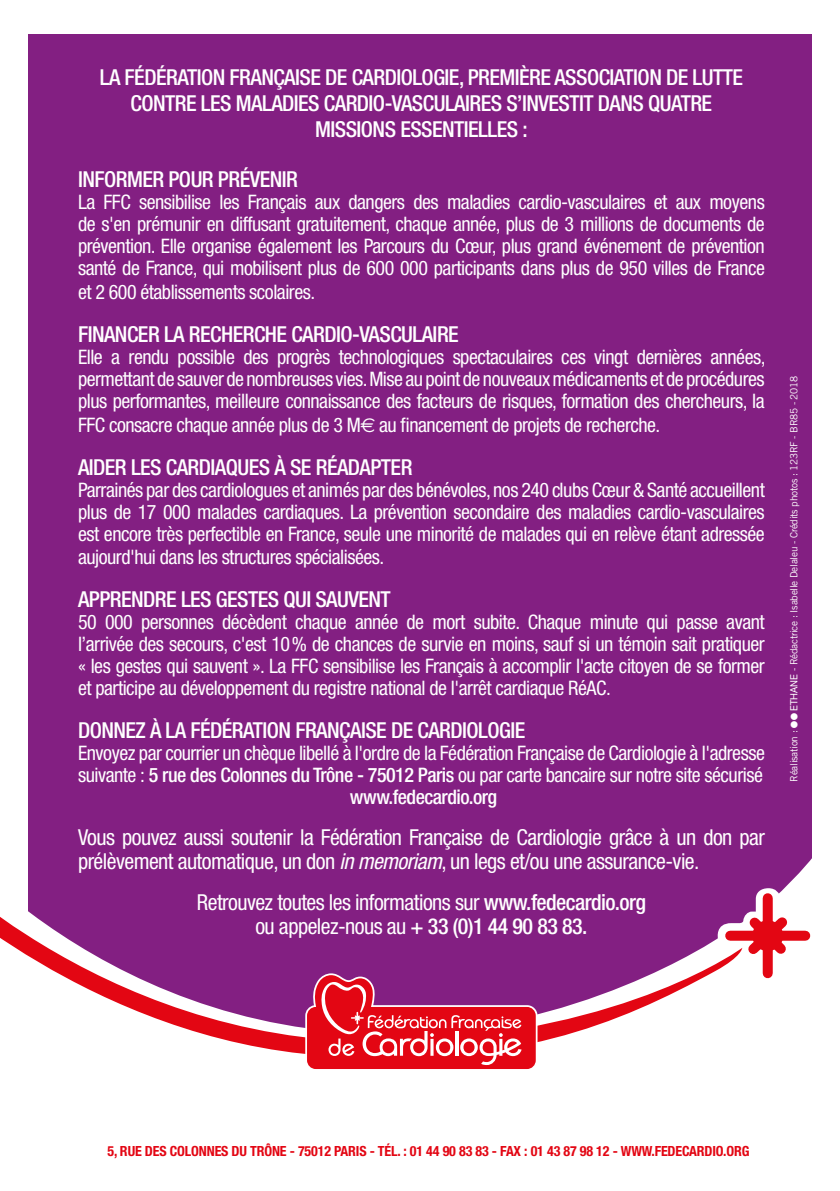
<style>
.page{position:relative;width:840px;height:1191px;background:#fff}
.page>*{position:absolute;margin:0;border:0;box-sizing:border-box;transform-origin:0 0}
.t1{font:500 condensed 22px/26px "Helvetica Neue";letter-spacing:-.025em;color:#fff;text-align:center}
.t2{font:condensed 22px/24px "Helvetica Neue";letter-spacing:-.025em;color:#fff}
.t3{font:condensed 20px/22px "Helvetica Neue";letter-spacing:-.025em;color:#fff;text-align:justify}
.t4{font:700 condensed 14px "Helvetica Neue";letter-spacing:-.01em;color:#e30613}
.t5{font:10px "Trade Gothic LT Std";letter-spacing:-.025em;color:#fff}
.s1{font-family:"Euro Sans";font-stretch:normal}
.s2{font-weight:500}
.s3{font-style:italic}
.s4{font-family:"Helvetica Neue"}
</style>
<div class="page">
<div style="left:28px;top:34px;width:783px;height:1113px;background:#831f82"></div>
<svg style="left:28px;top:814px;width:784px;height:333px;fill:#fff"></svg>
<svg style="left:0;top:855px;width:741px;height:213px"></svg>
<div style="left:729px;top:930px;width:75px;height:10px;background:#e30613"></div>
<div style="left:762px;top:898px;width:10px;height:75px;background:#e30613"></div>
<svg style="left:738px;top:908px;width:57px;height:55px"></svg>
<div style="left:752px;top:920px;width:30px;height:31px;background:#e30613;border-radius:50%"></div>
<svg style="left:305px;top:973px;width:232px;height:97px"></svg>
<p class="t1" style="left:100px;top:64px;width:644px">LA FÉDÉRATION FRANÇAISE DE CARDIOLOGIE, PREMIÈRE ASSOCIATION DE LUTTE<br>CONTRE LES MALADIES CARDIO-VASCULAIRES S’INVESTIT DANS QUATRE<br>MISSIONS ESSENTIELLES :</p>
<p class="t1" style="left:78px;top:166px;width:221px">INFORMER POUR PRÉVENIR</p>
<p class="t3" style="left:78px;top:191px;width:688px">La FFC sensibilise les Français aux dangers des maladies cardio-vasculaires et aux moyens de s'en prémunir en diffusant gratuitement, chaque année, plus de 3 millions de documents de prévention. Elle organise également les Parcours du Cœur, plus grand événement de prévention santé de France, qui mobilisent plus de 600 000 participants dans plus de 950 villes de France</p>
<p class="t3" style="left:78px;top:281px;width:238px">et 2 600 établissements scolaires.</p>
<p class="t1" style="left:78px;top:321px;width:382px">FINANCER LA RECHERCHE CARDIO-VASCULAIRE</p>
<p class="t3" style="left:78px;top:346px;width:688px">Elle a rendu possible des progrès technologiques spectaculaires ces vingt dernières années, permettant de sauver de nombreuses vies. Mise au point de nouveaux médicaments et de procédures plus performantes, meilleure connaissance des facteurs de risques, formation des chercheurs, la</p>
<p class="t3" style="left:78px;top:414px;width:583px">FFC consacre chaque année plus de 3 M<span class="s1">€</span> au financement de projets de recherche.</p>
<p class="t1" style="left:78px;top:454px;width:336px">AIDER LES CARDIAQUES À SE RÉADAPTER</p>
<p class="t3" style="left:78px;top:479px;width:688px">Parrainés par des cardiologues et animés par des bénévoles, nos 240 clubs Cœur &amp; Santé accueillent plus de 17 000 malades cardiaques. La prévention secondaire des maladies cardio-vasculaires est encore très perfectible en France, seule une minorité de malades qui en relève étant adressée aujourd'hui dans les structures spécialisées.</p>
<p class="t1" style="left:78px;top:585px;width:314px">APPRENDRE LES GESTES QUI SAUVENT</p>
<p class="t3" style="left:78px;top:610px;width:688px">50 000 personnes décèdent chaque année de mort subite. Chaque minute qui passe avant l’arrivée des secours, c'est 10% de chances de survie en moins, sauf si un témoin sait pratiquer « les gestes qui sauvent ». La FFC sensibilise les Français à accomplir l'acte citoyen de se former et participe au développement du registre national de l'arrêt cardiaque RéAC.</p>
<p class="t1" style="left:78px;top:716px;width:448px">DONNEZ À LA FÉDÉRATION FRANÇAISE DE CARDIOLOGIE</p>
<p class="t3" style="left:78px;top:741px;width:688px;text-align:center">Envoyez par courrier un chèque libellé à l'ordre de la Fédération Française de Cardiologie à l'adresse suivante : <span class="s2">5 rue des Colonnes du Trône - 75012 Paris</span> ou par carte bancaire sur notre site sécurisé <span class="s2">www.fedecardio.org</span></p>
<p class="t2" style="left:78px;top:824px;width:688px">Vous pouvez aussi soutenir la Fédération Française de Cardiologie grâce à un don par prélèvement automatique, un don <span class="s3">in memoriam</span>, un legs et/ou une assurance-vie.</p>
<p class="t2" style="left:197px;top:889px;width:450px;text-align:center">Retrouvez toutes les informations sur <span class="s2">www.fedecardio.org </span>ou appelez-nous au <span class="s2">+ 33 (0)1 44 90 83 83.</span></p>
<p class="t5" style="left:787px;top:782px;width:407px;rotate:-90deg">Réalisation : ● ● <span class="s4">ETHANE</span> - Rédactrice : Isabelle Delaleu - Crédits photos : 123RF - BR85 - 2018</p>
<p class="t4" style="left:107px;top:1142px;width:643px">5, RUE DES COLONNES DU TRÔNE - 75012 PARIS - TÉL. : 01 44 90 83 83 - FAX : 01 43 87 98 12 - WWW.FEDECARDIO.ORG</p>
</div>
